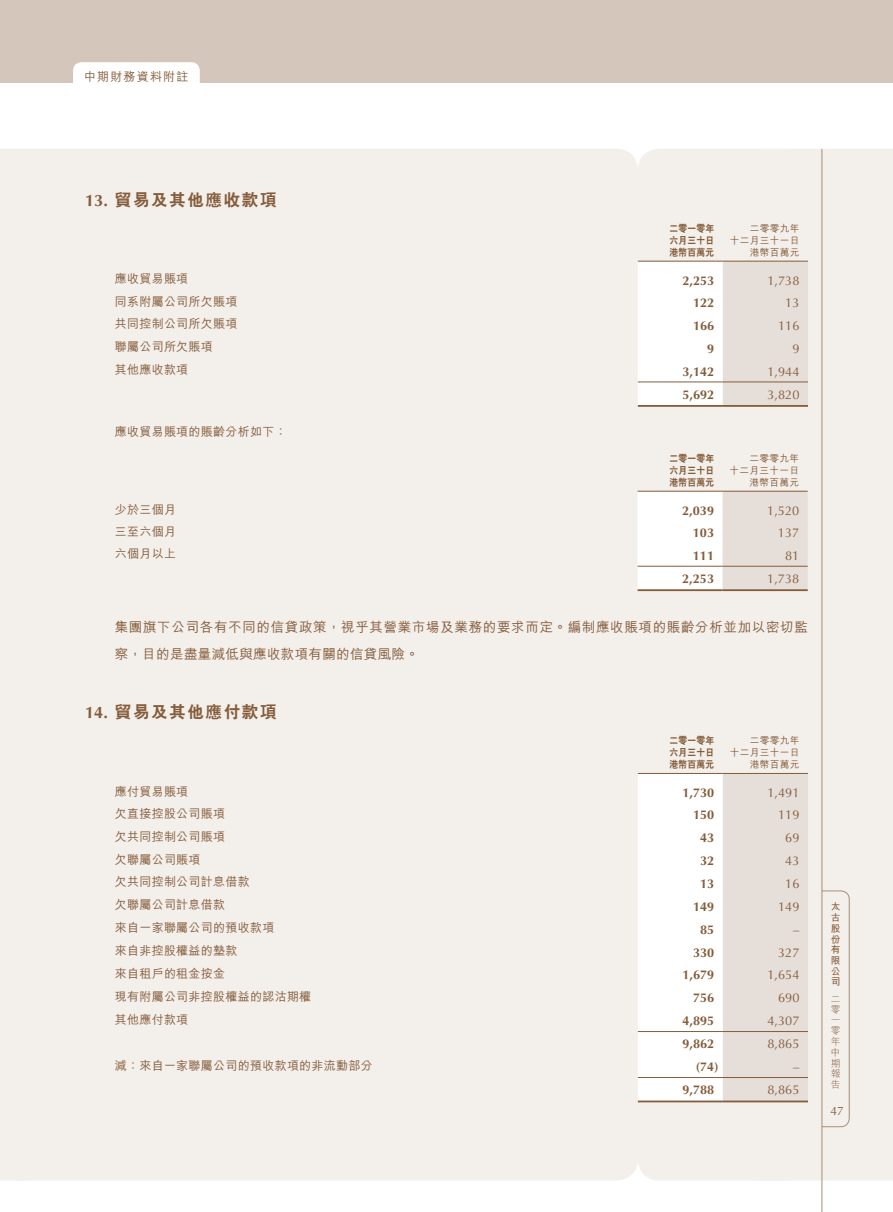
<style>
.page{position:relative;width:893px;height:1212px;background:#fff}
.page>*{position:absolute;margin:0;border:0;box-sizing:border-box;transform-origin:0 0}
.t1{font:800 16.5px "C Hei 2 HK";letter-spacing:.1em;color:#845c3a}
.t2{font:500 13.5px/27px "M Hei HK";letter-spacing:.05em;color:#845c3a}
.t3{font:700 12.75px "Optima";color:#845c3a}
.t4{font:12.75px "Optima";color:#845c3a}
.t5{font:500 12px "M Hei HK";letter-spacing:.025em;color:#845c3a}
.t6{font:500 12px "M Hei HK";letter-spacing:.1em;color:#845c3a}
.t7{font:12px "Optima";color:#845c3a}
.t8{font:500 9.75px/12px "M Hei HK";letter-spacing:.025em;color:#845c3a;text-align:right}
.t9{font:800 9.75px/12px "C Hei 2 HK";letter-spacing:.025em;color:#845c3a;text-align:justify;scale:.9 1}
.t10{font:300 9.75px/10.8px "M Hei HK";color:#845c3a;text-align:justify}
.t11{font:700 9.75px/10.8px "M Hei HK";color:#845c3a;text-align:justify}
.s1{font-family:"Optima";font-weight:700}
</style>
<div class="page">
<div style="left:791px;top:149px;width:102px;height:1031px;background:#f3efeb"></div>
<div style="left:0;top:0;width:893px;height:82px;background:#d4c6ba"></div>
<div style="left:0;top:149px;width:638px;height:1031px;background:#f3efeb;border-radius:21px"></div>
<div style="left:638px;top:149px;width:170px;height:1031px;background:#f3efeb;border-radius:21px"></div>
<svg style="left:821px;top:890px;width:29px;height:237px;background:#eee8e3"></svg>
<hr style="left:822px;top:149px;width:1px;height:1063px;background:#a98d75">
<svg style="left:638px;top:262px;width:170px;height:143px;background:#f2eeea"></svg>
<hr style="left:638px;top:261px;width:85px;height:1px;background:#845c3a">
<hr style="left:723px;top:261px;width:85px;height:1px;background:#845c3a">
<hr style="left:638px;top:382px;width:85px;height:1px;background:#845c3a">
<hr style="left:638px;top:405px;width:85px;height:2px;background:#845c3a">
<hr style="left:723px;top:382px;width:85px;height:1px;background:#845c3a">
<hr style="left:723px;top:405px;width:85px;height:2px;background:#845c3a">
<svg style="left:638px;top:492px;width:170px;height:97px;background:#f2eeea"></svg>
<hr style="left:638px;top:491px;width:85px;height:1px;background:#845c3a">
<hr style="left:723px;top:491px;width:85px;height:1px;background:#845c3a">
<hr style="left:638px;top:566px;width:85px;height:1px;background:#845c3a">
<hr style="left:638px;top:589px;width:85px;height:2px;background:#845c3a">
<hr style="left:723px;top:566px;width:85px;height:1px;background:#845c3a">
<hr style="left:723px;top:589px;width:85px;height:2px;background:#845c3a">
<svg style="left:638px;top:774px;width:170px;height:326px;background:#f2eeeb"></svg>
<hr style="left:638px;top:773px;width:85px;height:1px;background:#845c3a">
<hr style="left:723px;top:773px;width:85px;height:1px;background:#845c3a">
<hr style="left:638px;top:1031px;width:85px;height:1px;background:#845c3a">
<hr style="left:638px;top:1100px;width:85px;height:2px;background:#845c3a">
<hr style="left:723px;top:1031px;width:85px;height:1px;background:#845c3a">
<hr style="left:723px;top:1100px;width:85px;height:2px;background:#845c3a">
<hr style="left:638px;top:1077px;width:85px;height:1px;background:#845c3a">
<hr style="left:723px;top:1077px;width:85px;height:1px;background:#845c3a">
<div style="left:73px;top:62px;width:127px;height:21px;background:#fff"></div>
<p class="t6" style="left:84px;top:68px;width:106px">中期財務資料附註</p>
<h1 class="t1" style="left:85px;top:189px;width:193px"><span class="s1">13.</span> 貿易及其他應收款項</h1>
<p class="t9" style="left:670px;top:222px;width:51px">二零一零年六月三十日港幣百萬元</p>
<p class="t8" style="left:730px;top:221px;width:71px">二零零九年<br>十二月三十一日港幣百萬元</p>
<p class="t5" style="left:115px;top:270px;width:75px">應收貿易賬項</p>
<p class="t3" style="left:682px;top:273px;width:33px">2,253</p>
<p class="t4" style="left:767px;top:273px;width:33px">1 ,738</p>
<p class="t5" style="left:115px;top:292px;width:124px">同系附屬公司所欠賬項</p>
<p class="t3" style="left:693px;top:295px;width:23px">122</p>
<p class="t4" style="left:785px;top:295px;width:16px">1 3</p>
<p class="t5" style="left:115px;top:315px;width:124px">共同控制公司所欠賬項</p>
<p class="t3" style="left:693px;top:318px;width:23px">166</p>
<p class="t4" style="left:778px;top:318px;width:23px">11 6</p>
<p class="t5" style="left:115px;top:338px;width:100px">聯屬公司所欠賬項</p>
<p class="t3" style="left:707px;top:341px;width:9px">9</p>
<p class="t4" style="left:792px;top:341px;width:9px">9</p>
<p class="t5" style="left:115px;top:361px;width:75px">其他應收款項</p>
<p class="t3" style="left:682px;top:364px;width:33px">3,142</p>
<p class="t4" style="left:767px;top:364px;width:33px">1 ,944</p>
<p class="t3" style="left:682px;top:387px;width:33px">5,692</p>
<p class="t4" style="left:767px;top:387px;width:33px">3,820</p>
<p class="t5" style="left:115px;top:423px;width:173px">應收貿易賬項的賬齡分析如下：</p>
<p class="t9" style="left:669px;top:452px;width:51px">二零一零年六月三十日港幣百萬元</p>
<p class="t8" style="left:729px;top:451px;width:71px">二零零九年<br>十二月三十一日港幣百萬元</p>
<p class="t5" style="left:115px;top:500px;width:63px">少於三個月</p>
<p class="t3" style="left:682px;top:503px;width:33px">2,039</p>
<p class="t4" style="left:767px;top:503px;width:33px">1 ,520</p>
<p class="t5" style="left:115px;top:522px;width:63px">三至六個月</p>
<p class="t3" style="left:693px;top:525px;width:23px">103</p>
<p class="t4" style="left:778px;top:525px;width:23px">1 37</p>
<p class="t5" style="left:115px;top:545px;width:63px">六個月以上</p>
<p class="t3" style="left:693px;top:548px;width:23px">111</p>
<p class="t4" style="left:785px;top:548px;width:12px">81</p>
<p class="t3" style="left:682px;top:571px;width:33px">2,253</p>
<p class="t4" style="left:767px;top:571px;width:33px">1 ,738</p>
<p class="t2" style="left:115px;top:612px;width:695px">集團旗下公司各有不同的信貸政策，視乎其營業市場及業務的要求而定。編制應收賬項的賬齡分析並加以密切監察，目的是盡量減低與應收款項有關的信貸風險。</p>
<h1 class="t1" style="left:85px;top:701px;width:193px"><span class="s1">14.</span> 貿易及其他應付款項</h1>
<p class="t9" style="left:670px;top:734px;width:51px">二零一零年六月三十日港幣百萬元</p>
<p class="t8" style="left:730px;top:734px;width:71px">二零零九年<br>十二月三十一日港幣百萬元</p>
<p class="t5" style="left:115px;top:783px;width:75px">應付貿易賬項</p>
<p class="t3" style="left:682px;top:785px;width:33px">1,730</p>
<p class="t4" style="left:767px;top:785px;width:29px">1 ,491</p>
<p class="t5" style="left:115px;top:805px;width:112px">欠直接控股公司賬項</p>
<p class="t3" style="left:693px;top:807px;width:23px">150</p>
<p class="t4" style="left:778px;top:807px;width:23px">11 9</p>
<p class="t5" style="left:115px;top:827px;width:112px">欠共同控制公司賬項</p>
<p class="t3" style="left:700px;top:830px;width:16px">43</p>
<p class="t4" style="left:785px;top:830px;width:16px">69</p>
<p class="t5" style="left:115px;top:850px;width:87px">欠聯屬公司賬項</p>
<p class="t3" style="left:700px;top:853px;width:16px">32</p>
<p class="t4" style="left:785px;top:853px;width:16px">43</p>
<p class="t5" style="left:115px;top:873px;width:136px">欠共同控制公司計息借款</p>
<p class="t3" style="left:700px;top:876px;width:16px">13</p>
<p class="t4" style="left:785px;top:876px;width:16px">1 6</p>
<p class="t5" style="left:115px;top:896px;width:112px">欠聯屬公司計息借款</p>
<p class="t3" style="left:693px;top:899px;width:23px">149</p>
<p class="t4" style="left:778px;top:899px;width:23px">1 49</p>
<p class="t5" style="left:115px;top:919px;width:161px">來自一家聯屬公司的預收款項</p>
<p class="t3" style="left:700px;top:922px;width:16px">85</p>
<p class="t4" style="left:793px;top:922px;width:8px">–</p>
<p class="t5" style="left:115px;top:942px;width:124px">來自非控股權益的墊款</p>
<p class="t3" style="left:693px;top:945px;width:23px">330</p>
<p class="t4" style="left:778px;top:945px;width:23px">327</p>
<p class="t5" style="left:115px;top:965px;width:112px">來自租戶的租金按金</p>
<p class="t3" style="left:682px;top:968px;width:33px">1,679</p>
<p class="t4" style="left:767px;top:968px;width:33px">1 ,654</p>
<p class="t5" style="left:115px;top:988px;width:198px">現有附屬公司非控股權益的認沽期權</p>
<p class="t3" style="left:693px;top:990px;width:23px">756</p>
<p class="t4" style="left:778px;top:990px;width:23px">690</p>
<p class="t5" style="left:115px;top:1010px;width:75px">其他應付款項</p>
<p class="t3" style="left:682px;top:1013px;width:33px">4,895</p>
<p class="t4" style="left:767px;top:1013px;width:33px">4,307</p>
<p class="t3" style="left:682px;top:1036px;width:33px">9,862</p>
<p class="t4" style="left:767px;top:1036px;width:33px">8,865</p>
<p class="t5" style="left:115px;top:1056px;width:259px">減：來自一家聯屬公司的預收款項的非流動部分</p>
<p class="t3" style="left:696px;top:1059px;width:24px">(74)</p>
<p class="t4" style="left:793px;top:1059px;width:8px">–</p>
<p class="t3" style="left:682px;top:1082px;width:33px">9,788</p>
<p class="t4" style="left:767px;top:1082px;width:33px">8,865</p>
<p class="t11" style="left:831px;top:900px;width:11px">太古股份有限公司</p>
<p class="t10" style="left:831px;top:993px;width:11px">二零一零年中期報告</p>
<p class="t7" style="left:830px;top:1104px;width:15px">47</p>
</div>
